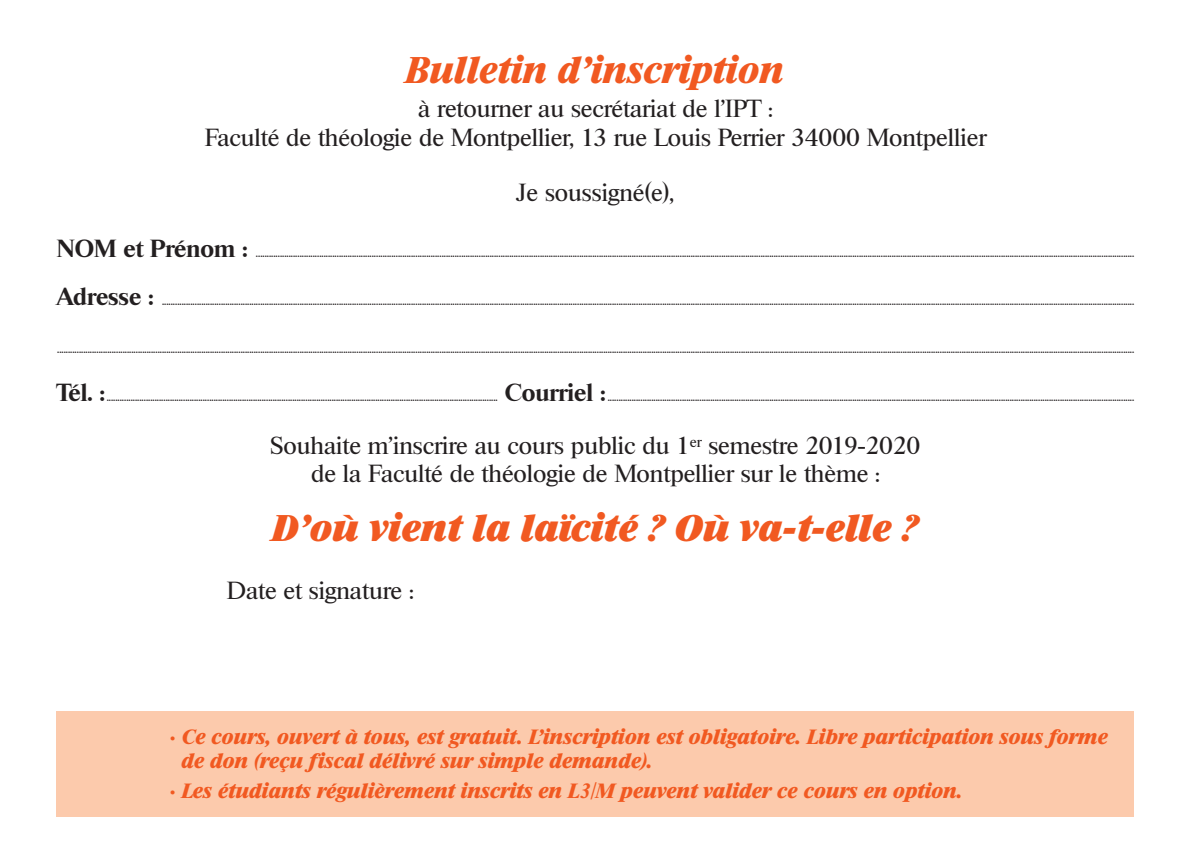
<style>
.page{position:relative;width:1191px;height:842px;background:#fff}
.page>*{position:absolute;margin:0;border:0;box-sizing:border-box;transform-origin:0 0}
.t1{font:italic 800 36px "Riccione";color:#f15921}
.t2{font:italic 700 36px "Riccione";color:#f15921}
.t3{font:24px/28.8px "Riccione";color:#231f20;text-align:center}
.t4{font:italic 700 20px/24px "Riccione";color:#f15921}
.t5{font:12px "Riccione";color:#231f20}
.s1{font-weight:600;font-size:24px}
</style>
<div class="page">
<div style="left:57px;top:711px;width:1077px;height:105px;background:#fccaac"></div>
<h1 class="t2" style="left:406px;top:49px;width:380px">Bulletin d'inscription</h1>
<h2 class="t3" style="left:205px;top:94px;width:783px">à retourner au secrétariat de l'IPT :<br>Faculté de théologie de Montpellier, 13 rue Louis Perrier 34000 Montpellier</h2>
<h2 class="t3" style="left:517px;top:178px;width:158px">Je soussigné(e),</h2>
<p class="t5" style="left:57px;top:246px;width:1079px"><span class="s1">NOM et Prénom :</span> ..................................................................................................................................................................................................................................................................................................................................................................................................................</p>
<p class="t5" style="left:57px;top:294px;width:1079px"><span class="s1">Adresse :</span> .............................................................................................................................................................................................................................................................................................................................................................................................................................................................</p>
<p class="t5" style="left:57px;top:342px;width:1078px">.............................................................................................................................................................................................................................................................................................................................................................................................................................................................................................................</p>
<p class="t5" style="left:57px;top:390px;width:1079px"><span class="s1">Tél. :</span>................................................................................................................................................................................... <span class="s1">Courriel :</span> .................................................................................................................................................................................................................................................</p>
<h2 class="t3" style="left:270px;top:431px;width:651px">Souhaite m'inscrire au cours public du 1<sup>er</sup> semestre 2019-2020 de la Faculté de théologie de Montpellier sur le thème :</h2>
<h1 class="t1" style="left:272px;top:508px;width:647px">D’où vient la laïcité ? Où va-t-elle ?</h1>
<h2 class="t3" style="left:227px;top:577px;width:188px">Date et signature :</h2>
<h3 class="t4" style="left:182px;top:725px;width:928px;text-indent:-12px">• Ce cours, ouvert à tous, est gratuit. L’inscription est obligatoire. Libre participation sous forme de don (reçu fiscal délivré sur simple demande).</h3>
<h3 class="t4" style="left:170px;top:779px;width:794px">• Les étudiants régulièrement inscrits en L3/M peuvent valider ce cours en option.</h3>
</div>
